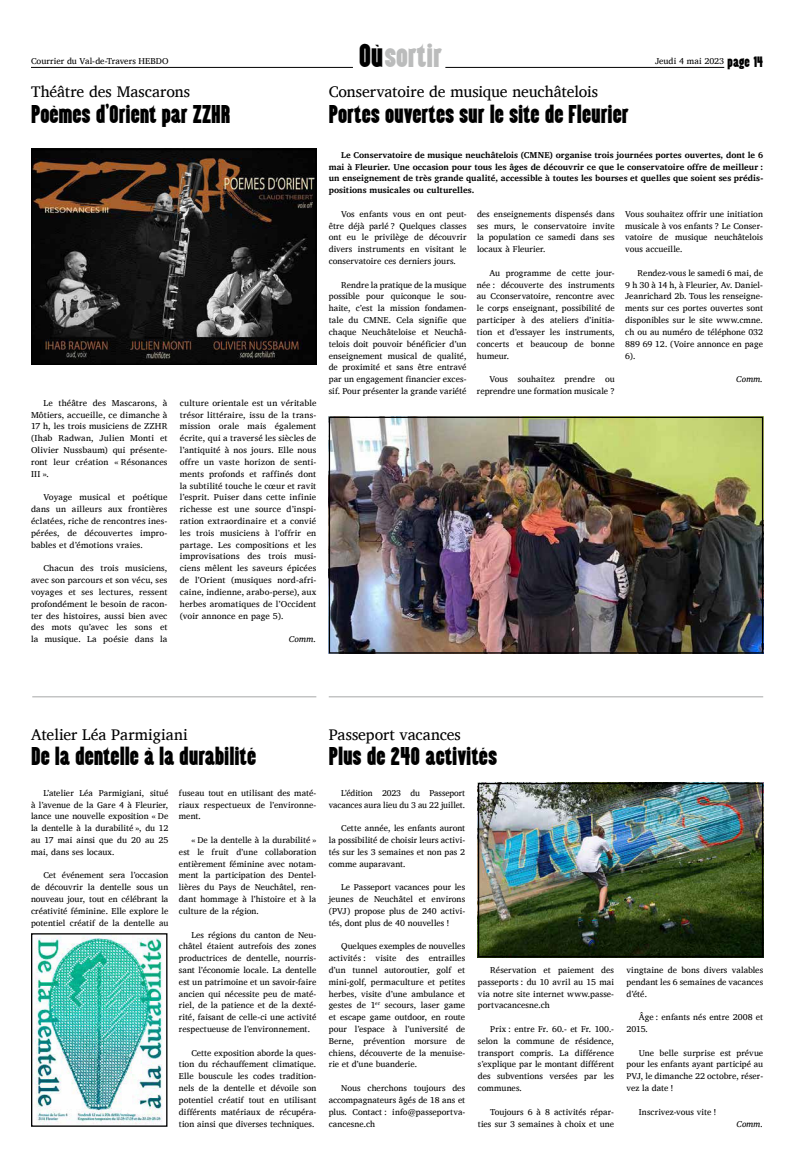
<style>
.page{position:relative;width:794px;height:1166px;background:#fff}
.page>*{position:absolute;margin:0;border:0;box-sizing:border-box;transform-origin:0 0}
.t1{font:27.12px "Almonte";letter-spacing:-.005em;color:#bbbcbc}
.t2{font:21px "Almonte";letter-spacing:-.005em;color:#000}
.t3{font:15.75px "Charis SIL";letter-spacing:-.005em;color:#000}
.t4{font:8.75px/11.8px "Charis SIL";letter-spacing:.005em;color:#000;text-align:justify}
.t5{font:700 8.75px/11.8px "Charis SIL";letter-spacing:.005em;color:#000;text-align:justify}
.t6{font:italic 8.75px "Charis SIL";letter-spacing:.01em;color:#000}
.s1{color:#000}
.s2{font-family:"Almonte";font-size:12.25px}
</style>
<div class="page">
<img style="left:33px;top:151px;width:281px;height:212px">
<div style="left:31px;top:149px;width:285px;height:216px;border:1px solid #000"></div>
<hr style="left:445px;top:67px;width:279px;height:1px;background:#000">
<hr style="left:31px;top:67px;width:322px;height:1px;background:#000">
<img style="left:331px;top:419px;width:430px;height:232px">
<div style="left:329px;top:417px;width:434px;height:236px;border:1px solid #000"></div>
<img style="left:480px;top:785px;width:281px;height:170px">
<div style="left:478px;top:783px;width:285px;height:174px;border:1px solid #000"></div>
<img style="left:33px;top:935px;width:130px;height:190px">
<div style="left:31px;top:933px;width:136px;height:194px;border:1px solid #000"></div>
<hr style="left:32px;top:696px;width:284px;height:1px;background:#bbbcbc">
<hr style="left:329px;top:696px;width:434px;height:1px;background:#bbbcbc">
<h1 class="t1" style="left:359px;top:39px;width:85px"><span class="s1">Où</span>sortir</h1>
<p class="t4" style="left:31px;top:55px;width:139px">Courrier du Val-de-Travers HEBDO</p>
<p class="t4" style="left:655px;top:55px;width:110px">Jeudi 4 mai 2023 <span class="s2">page 14</span></p>
<h3 class="t3" style="left:31px;top:83px;width:161px">Théâtre des Mascarons</h3>
<h2 class="t2" style="left:31px;top:101px;width:201px">Poèmes d’Orient par ZZHR</h2>
<p class="t4" style="left:31px;top:397px;width:138px;text-indent:12px">Le théâtre des Mascarons, à Môtiers, accueille, ce dimanche à 17 h, les trois musiciens de ZZHR (Ihab Radwan, Julien Monti et Olivier Nussbaum) qui présente&shy;ront leur création « Résonances III ».</p>
<p class="t4" style="left:31px;top:491px;width:138px;text-indent:12px">Voyage musical et poétique dans un ailleurs aux frontières éclatées, riche de rencontres ines&shy;pérées, de découvertes impro&shy;bables et d’émotions vraies.</p>
<p class="t4" style="left:31px;top:562px;width:138px;text-indent:12px">Chacun des trois musiciens, avec son parcours et son vécu, ses voyages et ses lectures, ressent profondément le besoin de racon&shy;ter des histoires, aussi bien avec des mots qu’avec les sons et la musique. La poésie dans la</p>
<p class="t4" style="left:180px;top:397px;width:138px">culture orientale est un véritable trésor littéraire, issu de la trans&shy;mission orale mais également écrite, qui a traversé les siècles de l’antiquité à nos jours. Elle nous offre un vaste horizon de senti&shy;ments profonds et raffinés dont la subtilité touche le cœur et ravit l’esprit. Puiser dans cette infinie richesse est une source d’inspi&shy;ration extraordinaire et a convié les trois musiciens à l’offrir en partage. Les compositions et les improvisations des trois musi&shy;ciens mêlent les saveurs épicées de l’Orient (musiques nord-afri&shy;caine, indienne, arabo-perse), aux herbes aromatiques de l’Occident (voir annonce en page 5).</p>
<p class="t6" style="left:289px;top:634px;width:29px">Comm.</p>
<h3 class="t3" style="left:329px;top:83px;width:271px">Conservatoire de musique neuchâtelois</h3>
<h2 class="t2" style="left:329px;top:101px;width:301px">Portes ouvertes sur le site de Fleurier</h2>
<p class="t5" style="left:329px;top:149px;width:436px;text-indent:12px">Le Conservatoire de musique neuchâtelois (CMNE) organise trois journées portes ouvertes, dont le 6 mai à Fleurier. Une occasion pour tous les âges de découvrir ce que le conservatoire offre de meilleur : un enseignement de très grande qualité, accessible à toutes les bourses et quelles que soient ses prédis&shy;positions musicales ou culturelles.</p>
<p class="t4" style="left:329px;top:208px;width:139px;text-indent:12px">Vos enfants vous en ont peut&shy;être déjà parlé ? Quelques classes ont eu le privilège de découvrir divers instruments en visitant le conservatoire ces derniers jours.</p>
<p class="t4" style="left:329px;top:279px;width:139px;text-indent:12px">Rendre la pratique de la musique possible pour quiconque le sou&shy;haite, c’est la mission fondamen&shy;tale du CMNE. Cela signifie que chaque Neuchâteloise et Neuchâ&shy;telois doit pouvoir bénéficier d’un enseignement musical de qualité, de proximité et sans être entravé par un engagement financier exces&shy;sif. Pour présenter la grande variété</p>
<p class="t4" style="left:477px;top:208px;width:139px">des enseignements dispensés dans ses murs, le conservatoire invite la population ce samedi dans ses locaux à Fleurier.</p>
<p class="t4" style="left:477px;top:267px;width:139px;text-indent:12px">Au programme de cette jour&shy;née : découverte des instruments au Cconservatoire, rencontre avec le corps enseignant, possibilité de participer à des ateliers d’initia&shy;tion et d’essayer les instruments, concerts et beaucoup de bonne humeur.</p>
<p class="t4" style="left:477px;top:373px;width:139px;text-align:right">Vous souhaitez prendre ou reprendre une formation musicale ?</p>
<p class="t4" style="left:625px;top:208px;width:139px">Vous souhaitez offrir une initiation musicale à vos enfants ? Le Conser&shy;vatoire de musique neuchâtelois vous accueille.</p>
<p class="t4" style="left:625px;top:267px;width:139px;text-indent:12px">Rendez-vous le samedi 6 mai, de 9 h 30 à 14 h, à Fleurier, Av. Daniel-Jeanrichard 2b. Tous les renseigne&shy;ments sur ces portes ouvertes sont disponibles sur le site www.cmne. ch ou au numéro de téléphone 032<br>889 69 12. (Voire annonce en page 6).</p>
<p class="t6" style="left:736px;top:374px;width:28px">Comm.</p>
<h3 class="t3" style="left:31px;top:725px;width:158px">Atelier Léa Parmigiani</h3>
<h2 class="t2" style="left:31px;top:744px;width:227px">De la dentelle à la durabilité</h2>
<p class="t4" style="left:31px;top:787px;width:139px;text-indent:12px">L’atelier Léa Parmigiani, situé à l’avenue de la Gare 4 à Fleurier, lance une nouvelle exposition « De la dentelle à la durabilité », du 12 au 17 mai ainsi que du 20 au 25 mai, dans ses locaux.</p>
<p class="t4" style="left:31px;top:869px;width:139px;text-indent:12px">Cet événement sera l’occasion de découvrir la dentelle sous un nouveau jour, tout en célébrant la créativité féminine. Elle explore le potentiel créatif de la dentelle au</p>
<p class="t4" style="left:179px;top:787px;width:139px">fuseau tout en utilisant des maté&shy;riaux respectueux de l’environne&shy;ment.</p>
<p class="t4" style="left:179px;top:834px;width:139px;text-indent:12px">« De la dentelle à la durabilité » est le fruit d’une collaboration entièrement féminine avec notam&shy;ment la participation des Dentel&shy;lières du Pays de Neuchâtel, ren&shy;dant hommage à l’histoire et à la culture de la région.</p>
<p class="t4" style="left:179px;top:928px;width:139px;text-indent:12px">Les régions du canton de Neu&shy;châtel étaient autrefois des zones productrices de dentelle, nourris&shy;sant l’économie locale. La dentelle est un patrimoine et un savoir-faire ancien qui nécessite peu de maté&shy;riel, de la patience et de la dexté&shy;rité, faisant de celle-ci une activité respectueuse de l’environnement.</p>
<p class="t4" style="left:179px;top:1047px;width:139px;text-indent:12px">Cette exposition aborde la ques&shy;tion du réchauffement climatique.<br>Elle bouscule les codes tradition&shy;nels de la dentelle et dévoile son potentiel créatif tout en utilisant différents matériaux de récupéra&shy;tion ainsi que diverses techniques.</p>
<h3 class="t3" style="left:329px;top:725px;width:134px">Passeport vacances</h3>
<h2 class="t2" style="left:329px;top:744px;width:170px">Plus de 240 activités</h2>
<p class="t4" style="left:329px;top:787px;width:138px;text-align:right">L’édition 2023 du Passeport vacances aura lieu du 3 au 22 juillet.</p>
<p class="t4" style="left:329px;top:822px;width:138px;text-indent:12px">Cette année, les enfants auront la possibilité de choisir leurs activi&shy;tés sur les 3 semaines et non pas 2 comme auparavant.</p>
<p class="t4" style="left:329px;top:881px;width:138px;text-indent:12px">Le Passeport vacances pour les jeunes de Neuchâtel et environs (PVJ) propose plus de 240 activi&shy;tés, dont plus de 40 nouvelles !</p>
<p class="t4" style="left:329px;top:940px;width:138px;text-indent:12px">Quelques exemples de nouvelles activités : visite des entrailles d’un tunnel autoroutier, golf et mini-golf, permaculture et petites herbes, visite d’une ambulance et gestes de 1<sup>er</sup> secours, laser game et escape game outdoor, en route pour l’espace à l’université de Berne, prévention morsure de chiens, découverte de la menuise&shy;rie et d’une buanderie.</p>
<p class="t4" style="left:329px;top:1082px;width:138px;text-indent:12px">Nous cherchons toujours des accompagnateurs âgés de 18 ans et plus. Contact : info@passeportva&shy;cancesne.ch</p>
<p class="t4" style="left:478px;top:964px;width:138px;text-indent:12px">Réservation et paiement des passeports : du 10 avril au 15 mai via notre site internet www.passe&shy;portvacancesne.ch</p>
<p class="t4" style="left:478px;top:1023px;width:138px;text-indent:12px">Prix : entre Fr. 60.- et Fr. 100.- selon la commune de résidence, transport compris. La différence s’explique par le montant différent des subventions versées par les communes.</p>
<p class="t4" style="left:478px;top:1106px;width:138px;text-align:right">Toujours 6 à 8 activités répar&shy;ties sur 3 semaines à choix et une</p>
<p class="t4" style="left:626px;top:964px;width:138px">vingtaine de bons divers valables pendant les 6 semaines de vacances d’été.</p>
<p class="t4" style="left:626px;top:1011px;width:138px;text-indent:12px">Âge : enfants nés entre 2008 et<br>2015.</p>
<p class="t4" style="left:626px;top:1047px;width:138px;text-indent:12px">Une belle surprise est prévue pour les enfants ayant participé au PVJ, le dimanche 22 octobre, réser&shy;vez la date !</p>
<p class="t4" style="left:639px;top:1106px;width:79px">Inscrivez-vous vite !</p>
<p class="t6" style="left:736px;top:1118px;width:28px">Comm.</p>
</div>
